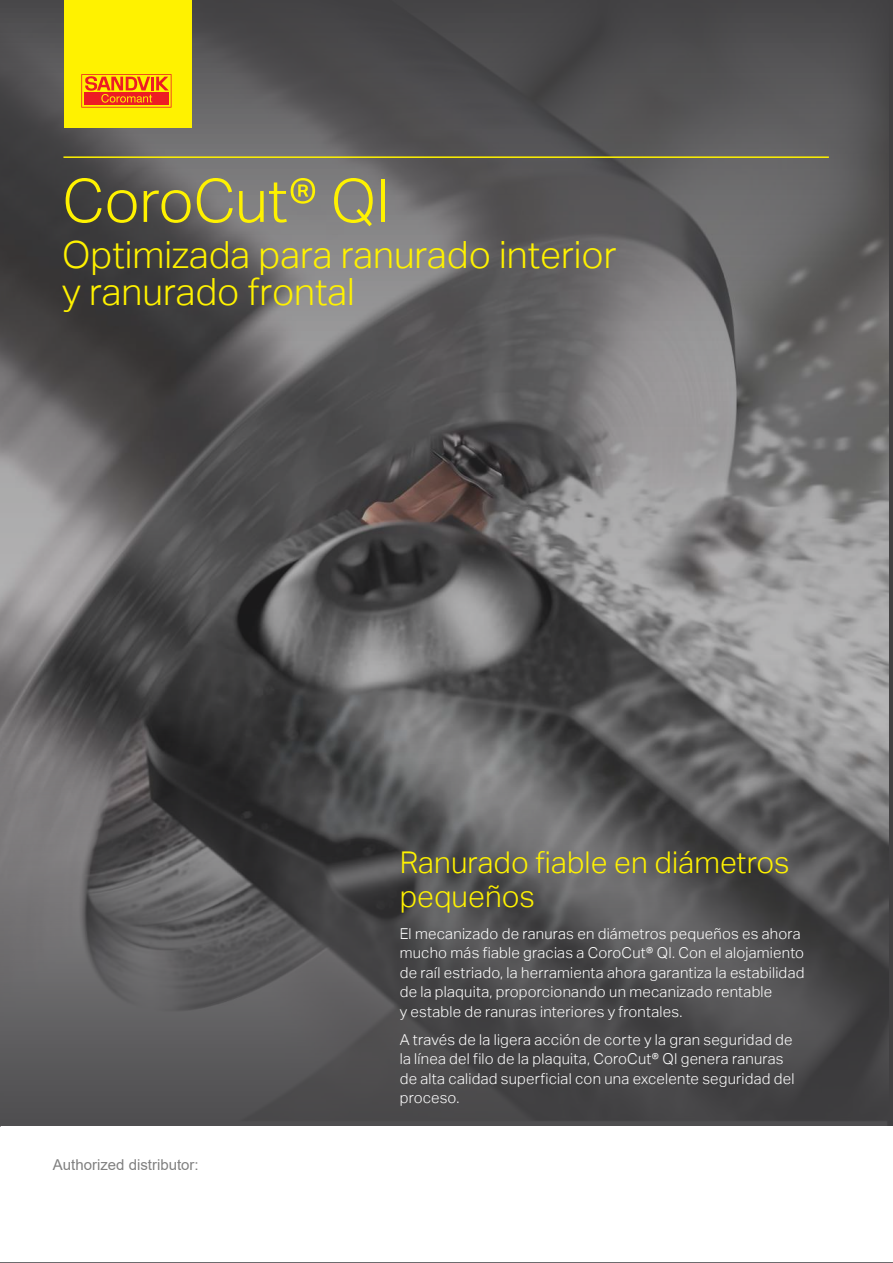
<style>
.page{position:relative;width:893px;height:1263px;background:#fff}
.page>*{position:absolute;margin:0;border:0;box-sizing:border-box;transform-origin:0 0}
.t1{font:300 60px "Aktiv Grotesk";letter-spacing:-.005em;color:#fff200}
.t2{font:300 37.5px/37.5px "Aktiv Grotesk";color:#fff200}
.t3{font:300 30px/34.5px "Aktiv Grotesk";letter-spacing:.005em;color:#fff200}
.t4{font:300 15px/19.5px "Aktiv Grotesk";letter-spacing:.015em;color:#fff}
.t5{font:15px "Arial";color:#808080}
</style>
<div class="page">
<img style="left:0;top:0;width:889px;height:727px">
<hr style="left:63px;top:156px;width:766px;height:2px;background:#fff200">
<div style="left:64px;top:0;width:127px;height:128px;background:#fff200"></div>
<svg style="left:81px;top:74px;width:91px;height:34px"></svg>
<svg style="left:0;top:727px;width:893px;height:536px;background:#565556"></svg>
<div style="left:1px;top:1126px;width:892px;height:135px;background:#fff"></div>
<h1 class="t1" style="left:62px;top:166px;width:328px">CoroCut® QI</h1>
<h2 class="t2" style="left:62px;top:236px;width:556px">Optimizada para ranurado interior y ranurado frontal</h2>
<p class="t5" style="left:53px;top:1154px;width:147px">Authorized distributor:</p>
<h3 class="t3" style="left:400px;top:845px;width:391px">Ranurado fiable en diámetros pequeños</h3>
<p class="t4" style="left:400px;top:924px;width:406px">El mecanizado de ranuras en diámetros pequeños es ahora mucho más fiable gracias a CoroCut® QI. Con el alojamiento de raíl estriado, la herramienta ahora garantiza la estabilidad de la plaquita, proporcionando un mecanizado rentable<br>y estable de ranuras interiores y frontales.</p>
<p class="t4" style="left:400px;top:1030px;width:396px">A través de la ligera acción de corte y la gran seguridad de la línea del filo de la plaquita, CoroCut® QI genera ranuras de alta calidad superficial con una excelente seguridad del proceso.</p>
</div>
